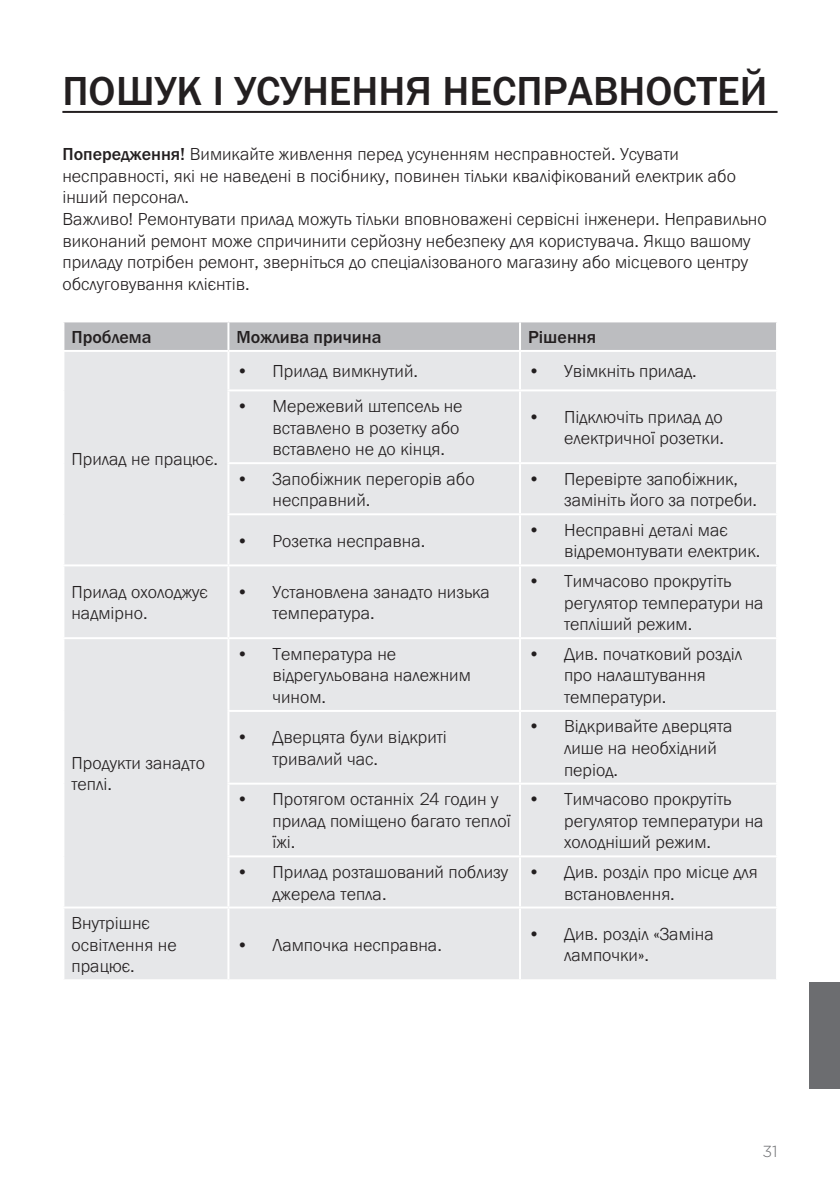
<style>
.page{position:relative;width:840px;height:1191px;background:#fff}
.page>*{position:absolute;margin:0;border:0;box-sizing:border-box;transform-origin:0 0}
.glavni_naslov{font:500 42px "Franklin Gothic URW";color:#231f20}
.seznam{font:300 18px/21.6px "Franklin Gothic URW";color:#231f20}
.tabele_tekst{font:300 18px/21.6px "Franklin Gothic URW";color:#231f20}
.tabele_tekst-2{font:500 18px "Franklin Gothic URW";color:#231f20}
.tabela_tekst{font:500 18px "Franklin Gothic URW";color:#231f20}
.t1{font:300 16px "Gotham";color:#6c6d70}
.s1{font-weight:500}
</style>
<div class="page">
<hr style="left:62px;top:111px;width:715px;height:2px;background:#231f20">
<div style="left:808px;top:982px;width:31px;height:106px;background:#6c6d70"></div>
<div style="left:64px;top:322px;width:711px;height:28px;background:#bcbdc0"></div>
<div style="left:64px;top:352px;width:711px;height:627px;background:#e6e7e9"></div>
<hr style="left:227px;top:322px;width:2px;height:28px;background:#fff">
<hr style="left:518px;top:322px;width:2px;height:28px;background:#fff">
<hr style="left:227px;top:352px;width:2px;height:37px;background:#fff">
<hr style="left:518px;top:352px;width:2px;height:37px;background:#fff">
<hr style="left:227px;top:389px;width:292px;height:2px;background:#fff">
<hr style="left:227px;top:391px;width:2px;height:71px;background:#fff">
<hr style="left:519px;top:389px;width:258px;height:2px;background:#fff">
<hr style="left:518px;top:391px;width:2px;height:71px;background:#fff">
<hr style="left:227px;top:462px;width:292px;height:2px;background:#fff">
<hr style="left:227px;top:464px;width:2px;height:49px;background:#fff">
<hr style="left:519px;top:462px;width:258px;height:2px;background:#fff">
<hr style="left:518px;top:464px;width:2px;height:49px;background:#fff">
<hr style="left:227px;top:513px;width:292px;height:2px;background:#fff">
<hr style="left:227px;top:515px;width:2px;height:49px;background:#fff">
<hr style="left:519px;top:513px;width:258px;height:2px;background:#fff">
<hr style="left:518px;top:515px;width:2px;height:49px;background:#fff">
<hr style="left:62px;top:564px;width:166px;height:2px;background:#fff">
<hr style="left:228px;top:564px;width:291px;height:2px;background:#fff">
<hr style="left:227px;top:566px;width:2px;height:71px;background:#fff">
<hr style="left:519px;top:564px;width:258px;height:2px;background:#fff">
<hr style="left:518px;top:566px;width:2px;height:71px;background:#fff">
<hr style="left:62px;top:637px;width:166px;height:2px;background:#fff">
<hr style="left:228px;top:637px;width:291px;height:2px;background:#fff">
<hr style="left:227px;top:639px;width:2px;height:71px;background:#fff">
<hr style="left:519px;top:637px;width:258px;height:2px;background:#fff">
<hr style="left:518px;top:639px;width:2px;height:71px;background:#fff">
<hr style="left:227px;top:710px;width:292px;height:2px;background:#fff">
<hr style="left:227px;top:712px;width:2px;height:70px;background:#fff">
<hr style="left:519px;top:710px;width:258px;height:2px;background:#fff">
<hr style="left:518px;top:712px;width:2px;height:70px;background:#fff">
<hr style="left:227px;top:782px;width:292px;height:2px;background:#fff">
<hr style="left:227px;top:784px;width:2px;height:71px;background:#fff">
<hr style="left:519px;top:782px;width:258px;height:2px;background:#fff">
<hr style="left:518px;top:784px;width:2px;height:71px;background:#fff">
<hr style="left:227px;top:855px;width:292px;height:2px;background:#fff">
<hr style="left:227px;top:857px;width:2px;height:49px;background:#fff">
<hr style="left:519px;top:855px;width:258px;height:2px;background:#fff">
<hr style="left:518px;top:857px;width:2px;height:49px;background:#fff">
<hr style="left:62px;top:906px;width:166px;height:2px;background:#fff">
<hr style="left:228px;top:906px;width:291px;height:2px;background:#fff">
<hr style="left:227px;top:908px;width:2px;height:71px;background:#fff">
<hr style="left:519px;top:906px;width:258px;height:2px;background:#fff">
<hr style="left:518px;top:908px;width:2px;height:71px;background:#fff">
<p class="glavni_naslov" style="left:62px;top:65px;width:706px">ПОШУК І УСУНЕННЯ НЕСПРАВНОСТЕЙ</p>
<p class="seznam" style="left:62px;top:144px;width:674px"><span class="s1">Попередження!</span> Вимикайте живлення перед усуненням несправностей. Усувати несправності, які не наведені в посібнику, повинен тільки кваліфікований електрик або інший персонал.</p>
<p class="seznam" style="left:62px;top:208px;width:705px">Важливо! Ремонтувати прилад можуть тільки вповноважені сервісні інженери. Неправильно виконаний ремонт може спричинити серйозну небезпеку для користувача. Якщо вашому приладу потрібен ремонт, зверніться до спеціалізованого магазину або місцевого центру обслуговування клієнтів.</p>
<p class="tabela_tekst" style="left:71px;top:326px;width:82px">Проблема</p>
<p class="tabele_tekst-2" style="left:236px;top:326px;width:146px">Можлива причина</p>
<p class="tabele_tekst-2" style="left:527px;top:326px;width:70px">Рішення</p>
<p class="tabele_tekst" style="left:71px;top:448px;width:148px">Прилад не працює.</p>
<p class="seznam" style="left:236px;top:361px;width:183px">• Прилад вимкнутий.</p>
<p class="seznam" style="left:527px;top:361px;width:170px">• Увімкніть прилад.</p>
<p class="seznam" style="left:272px;top:395px;width:191px;text-indent:-36px">• Мережевий штепсель не вставлено в розетку або вставлено не до кінця.</p>
<p class="seznam" style="left:527px;top:406px;width:197px;text-align:right">• Підключіть прилад до електричної розетки.</p>
<p class="seznam" style="left:272px;top:468px;width:203px;text-indent:-36px">• Запобіжник перегорів або несправний.</p>
<p class="seznam" style="left:563px;top:468px;width:194px;text-indent:-36px">• Перевірте запобіжник, замініть його за потреби.</p>
<p class="seznam" style="left:236px;top:530px;width:190px">• Розетка несправна.</p>
<p class="seznam" style="left:563px;top:519px;width:198px;text-indent:-36px">• Несправні деталі має відремонтувати електрик.</p>
<p class="tabele_tekst" style="left:71px;top:581px;width:138px">Прилад охолоджує надмірно.</p>
<p class="seznam" style="left:272px;top:581px;width:219px;text-indent:-36px">• Установлена занадто низька температура.</p>
<p class="seznam" style="left:563px;top:570px;width:201px;text-indent:-36px">• Тимчасово прокрутіть регулятор температури на тепліший режим.</p>
<p class="tabele_tekst" style="left:71px;top:752px;width:135px">Продукти занадто теплі.</p>
<p class="tabele_tekst" style="left:71px;top:912px;width:107px">Внутрішнє освітлення не працює.</p>
<p class="seznam" style="left:272px;top:643px;width:200px;text-indent:-36px">• Температура не відрегульована належним чином.</p>
<p class="seznam" style="left:563px;top:643px;width:179px;text-indent:-36px">• Див. початковий розділ про налаштування температури.</p>
<p class="seznam" style="left:272px;top:726px;width:176px;text-indent:-36px">• Дверцята були відкриті тривалий час.</p>
<p class="seznam" style="left:563px;top:716px;width:170px;text-indent:-36px">• Відкривайте дверцята лише на необхідний період.</p>
<p class="seznam" style="left:272px;top:788px;width:239px;text-indent:-36px">• Протягом останніх 24 годин у прилад поміщено багато теплої їжі.</p>
<p class="seznam" style="left:563px;top:788px;width:201px;text-indent:-36px">• Тимчасово прокрутіть регулятор температури на холодніший режим.</p>
<p class="seznam" style="left:272px;top:861px;width:237px;text-indent:-36px">• Прилад розташований поблизу джерела тепла.</p>
<p class="seznam" style="left:563px;top:861px;width:195px;text-indent:-36px">• Див. розділ про місце для встановлення.</p>
<p class="seznam" style="left:236px;top:934px;width:207px">• Лампочка несправна.</p>
<p class="seznam" style="left:563px;top:923px;width:151px;text-indent:-36px">• Див. розділ «Заміна лампочки».</p>
<p class="t1" style="left:762px;top:1140px;width:17px">31</p>
</div>
